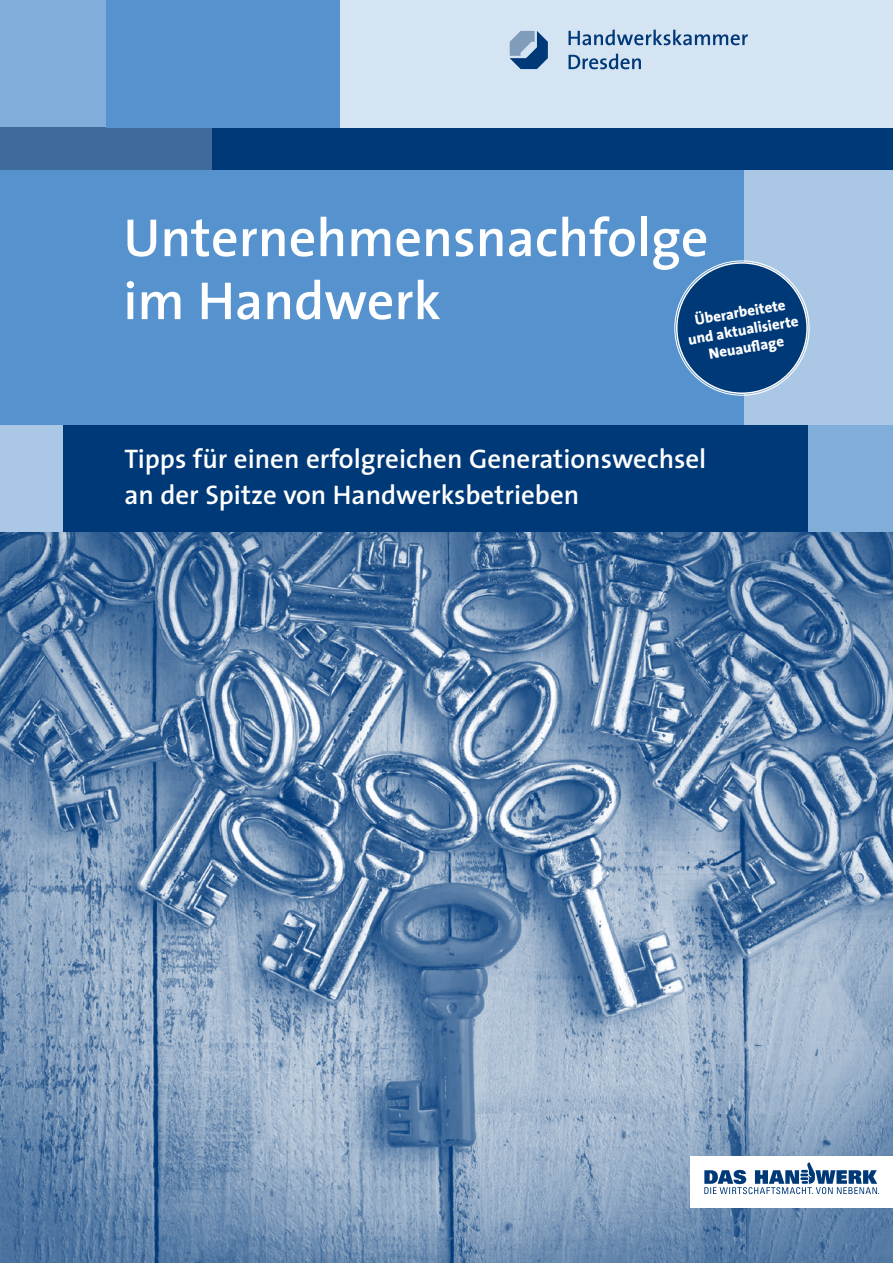
<style>
.page{position:relative;width:893px;height:1263px;background:#fff}
.page>*{position:absolute;margin:0;border:0;box-sizing:border-box;transform-origin:0 0}
.t1{font:600 54px/63px "The Sans";color:#fff}
.t2{font:600 27px/36px "The Sans";color:#fff}
.t3{font:800 15px/18px "The Sans";color:#fff;text-align:center}
</style>
<div class="page">
<img style="left:0;top:532px;width:893px;height:731px">
<div style="left:0;top:0;width:106px;height:128px;background:#80adda"></div>
<div style="left:0;top:128px;width:213px;height:42px;background:#406a9a"></div>
<div style="left:213px;top:128px;width:680px;height:42px;background:#003978"></div>
<div style="left:106px;top:0;width:234px;height:128px;background:#5592ce"></div>
<div style="left:340px;top:0;width:553px;height:128px;background:#d5e4f3"></div>
<div style="left:0;top:170px;width:744px;height:256px;background:#5592ce"></div>
<div style="left:744px;top:170px;width:149px;height:256px;background:#aac8e6"></div>
<div style="left:0;top:426px;width:64px;height:106px;background:#aac8e6"></div>
<div style="left:808px;top:426px;width:85px;height:106px;background:#80adda"></div>
<div style="left:64px;top:426px;width:744px;height:106px;background:#003978"></div>
<div style="left:690px;top:1157px;width:203px;height:50px;background:#fff"></div>
<svg style="left:704px;top:1162px;width:175px;height:32px"></svg>
<svg style="left:568px;top:30px;width:180px;height:15px"></svg>
<svg style="left:569px;top:54px;width:72px;height:15px"></svg>
<svg style="left:510px;top:31px;width:38px;height:38px"></svg>
<div style="left:676px;top:262px;width:132px;height:132px;background:#003978;border-radius:50%"></div>
<h1 class="t1" style="left:123px;top:205px;width:587px">Unternehmensnachfolge im Handwerk</h1>
<p class="t3" style="left:683px;top:313px;width:113px;rotate:-10deg">Überarbeitete und aktualisierte<br>Neuaufl age</p>
<p class="t2" style="left:124px;top:440px;width:583px">Tipps für einen erfolgreichen Generationswechsel an der Spitze von Handwerksbetrieben</p>
</div>
